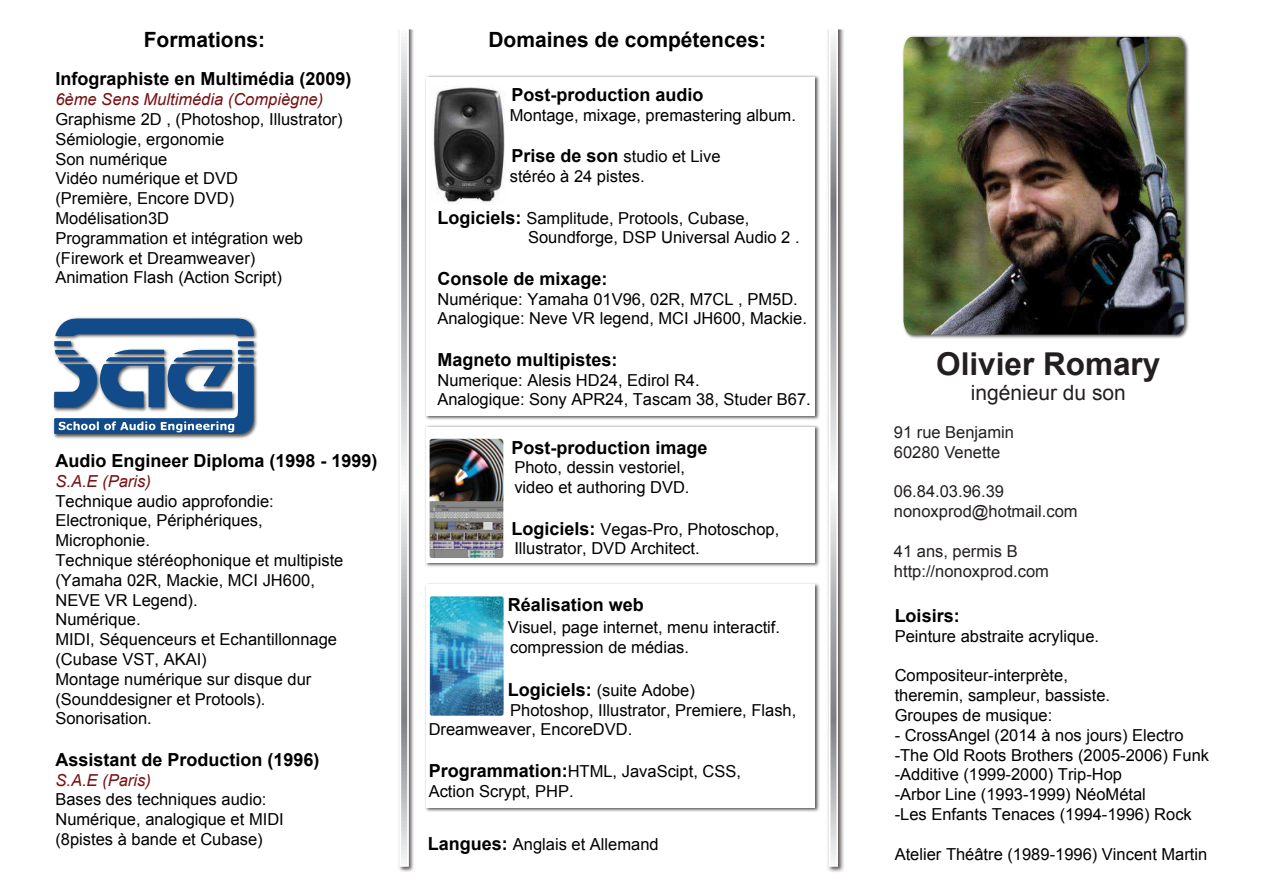
<style>
.page{position:relative;width:1263px;height:893px;background:#fff}
.page>*{position:absolute;margin:0;border:0;box-sizing:border-box;transform-origin:0 0}
.t1{font:700 31.5px "Arial";color:#231f20}
.t2{font:700 21px "Arial";color:#000}
.t3{font:21px "Arial";color:#231f20}
.t4{font:700 18px "Arial";color:#000}
.t5{font:16.5px/19.8px "Arial";color:#000}
.t6{font:16.5px/19.8px "Arial";color:#231f20}
.t7{font:italic 16.5px "Arial";color:#771113}
.s1{font-weight:700;font-size:18px}
</style>
<div class="page">
<img style="left:399px;top:29px;width:15px;height:843px">
<svg style="left:400px;top:29px;width:9px;height:837px"></svg>
<img style="left:827px;top:29px;width:17px;height:843px">
<svg style="left:829px;top:29px;width:9px;height:837px"></svg>
<img style="left:907px;top:35px;width:282px;height:304px">
<img style="left:903px;top:37px;width:281px;height:298px">
<img style="left:53px;top:317px;width:205px;height:122px">
<svg style="left:54px;top:318px;width:200px;height:116px"></svg>
<img style="left:425px;top:583px;width:395px;height:229px">
<div style="left:427px;top:585px;width:388px;height:223px;background:#fff"></div>
<img style="left:430px;top:596px;width:74px;height:120px">
<img style="left:425px;top:425px;width:395px;height:142px">
<div style="left:427px;top:427px;width:388px;height:136px;background:#fff"></div>
<img style="left:430px;top:439px;width:73px;height:119px">
<img style="left:425px;top:75px;width:395px;height:345px">
<div style="left:427px;top:77px;width:388px;height:339px;background:#fff"></div>
<img style="left:433px;top:87px;width:72px;height:117px">
<p class="t2" style="left:144px;top:25px;width:123px">Formations:</p>
<p class="t4" style="left:55px;top:67px;width:298px">Infographiste en Multimédia (2009)</p>
<p class="t7" style="left:55px;top:89px;width:269px">6ème Sens Multimédia (Compiègne)</p>
<p class="t5" style="left:55px;top:109px;width:289px">Graphisme 2D , (Photoshop, Illustrator)<br>Sémiologie, ergonomie<br>Son numérique<br>Vidéo numérique et DVD<br>(Première, Encore DVD)<br>Modélisation3D<br>Programmation et intégration web (Firework et Dreamweaver)<br>Animation Flash (Action Script)</p>
<p class="t4" style="left:55px;top:449px;width:324px">Audio Engineer Diploma (1998 - 1999)</p>
<p class="t7" style="left:55px;top:470px;width:97px">S.A.E (Paris)</p>
<p class="t5" style="left:55px;top:491px;width:289px">Technique audio approfondie:<br>Electronique, Périphériques,<br>Microphonie.<br>Technique stéréophonique et multipiste (Yamaha 02R, Mackie, MCI JH600,<br>NEVE VR Legend).<br>Numérique.<br>MIDI, Séquenceurs et Echantillonnage (Cubase VST, AKAI)<br>Montage numérique sur disque dur (Sounddesigner et Protools).<br>Sonorisation.</p>
<p class="t4" style="left:55px;top:747px;width:266px">Assistant de Production (1996)</p>
<p class="t7" style="left:55px;top:769px;width:97px">S.A.E (Paris)</p>
<p class="t5" style="left:55px;top:790px;width:230px">Bases des techniques audio:<br>Numérique, analogique et MIDI (8pistes à bande et Cubase)</p>
<p class="t2" style="left:488px;top:25px;width:279px">Domaines de compétences:</p>
<p class="t4" style="left:511px;top:83px;width:194px">Post-production audio</p>
<p class="t5" style="left:510px;top:105px;width:288px">Montage, mixage, premastering album.</p>
<p class="t5" style="left:510px;top:147px;width:212px"><span class="s1">Prise de son</span> studio et Live stéréo à 24 pistes.</p>
<p class="t5" style="left:528px;top:208px;width:273px;text-indent:-91px"><span class="s1">Logiciels:</span> Samplitude, Protools, Cubase,<br>Soundforge, DSP Universal Audio 2 .</p>
<p class="t4" style="left:437px;top:266px;width:172px">Console de mixage:</p>
<p class="t5" style="left:437px;top:289px;width:371px">Numérique: Yamaha 01V96, 02R, M7CL , PM5D.<br>Analogique: Neve VR legend, MCI JH600, Mackie.</p>
<p class="t4" style="left:437px;top:347px;width:182px">Magneto multipistes:</p>
<p class="t5" style="left:437px;top:370px;width:375px">Numerique: Alesis HD24, Edirol R4.<br>Analogique: Sony APR24, Tascam 38, Studer B67.</p>
<p class="t4" style="left:511px;top:435px;width:198px">Post-production image</p>
<p class="t5" style="left:514px;top:458px;width:177px">Photo, dessin vestoriel, video et authoring DVD.</p>
<p class="t5" style="left:511px;top:519px;width:269px"><span class="s1">Logiciels:</span> Vegas-Pro, Photoschop,<br>Illustrator, DVD Architect.</p>
<p class="t4" style="left:508px;top:593px;width:138px">Réalisation web</p>
<p class="t5" style="left:508px;top:617px;width:274px">Visuel, page internet, menu interactif. compression de médias.</p>
<p class="t5" style="left:508px;top:680px;width:189px"><span class="s1">Logiciels:</span> (suite Adobe)</p>
<p class="t5" style="left:510px;top:700px;width:288px">Photoshop, Illustrator, Premiere, Flash,</p>
<p class="t5" style="left:429px;top:720px;width:205px">Dreamweaver, EncoreDVD.</p>
<p class="t5" style="left:429px;top:761px;width:314px"><span class="s1">Programmation:</span>HTML, JavaScipt, CSS,<br>Action Scrypt, PHP.</p>
<p class="t5" style="left:428px;top:834px;width:232px"><span class="s1">Langues:</span> Anglais et Allemand</p>
<h1 class="t1" style="left:936px;top:343px;width:226px">Olivier Romary</h1>
<p class="t3" style="left:971px;top:379px;width:157px">ingénieur du son</p>
<p class="t6" style="left:894px;top:423px;width:122px">91 rue Benjamin<br>60280 Venette</p>
<p class="t6" style="left:894px;top:482px;width:185px">06.84.03.96.39 nonoxprod@hotmail.com</p>
<p class="t6" style="left:894px;top:541px;width:157px">41 ans, permis B http://nonoxprod.com</p>
<p class="t4" style="left:895px;top:604px;width:67px">Loisirs:</p>
<p class="t5" style="left:895px;top:626px;width:206px">Peinture abstraite acrylique.</p>
<p class="t5" style="left:895px;top:666px;width:217px">Compositeur-interprète, theremin, sampleur, bassiste.<br>Groupes de musique:</p>
<p class="t5" style="left:895px;top:725px;width:316px">- CrossAngel (2014 à nos jours) Electro -The Old Roots Brothers (2005-2006) Funk -Additive (1999-2000) Trip-Hop<br>-Arbor Line (1993-1999) NéoMétal<br>-Les Enfants Tenaces (1994-1996) Rock</p>
<p class="t5" style="left:895px;top:844px;width:314px">Atelier Théâtre (1989-1996) Vincent Martin</p>
</div>
